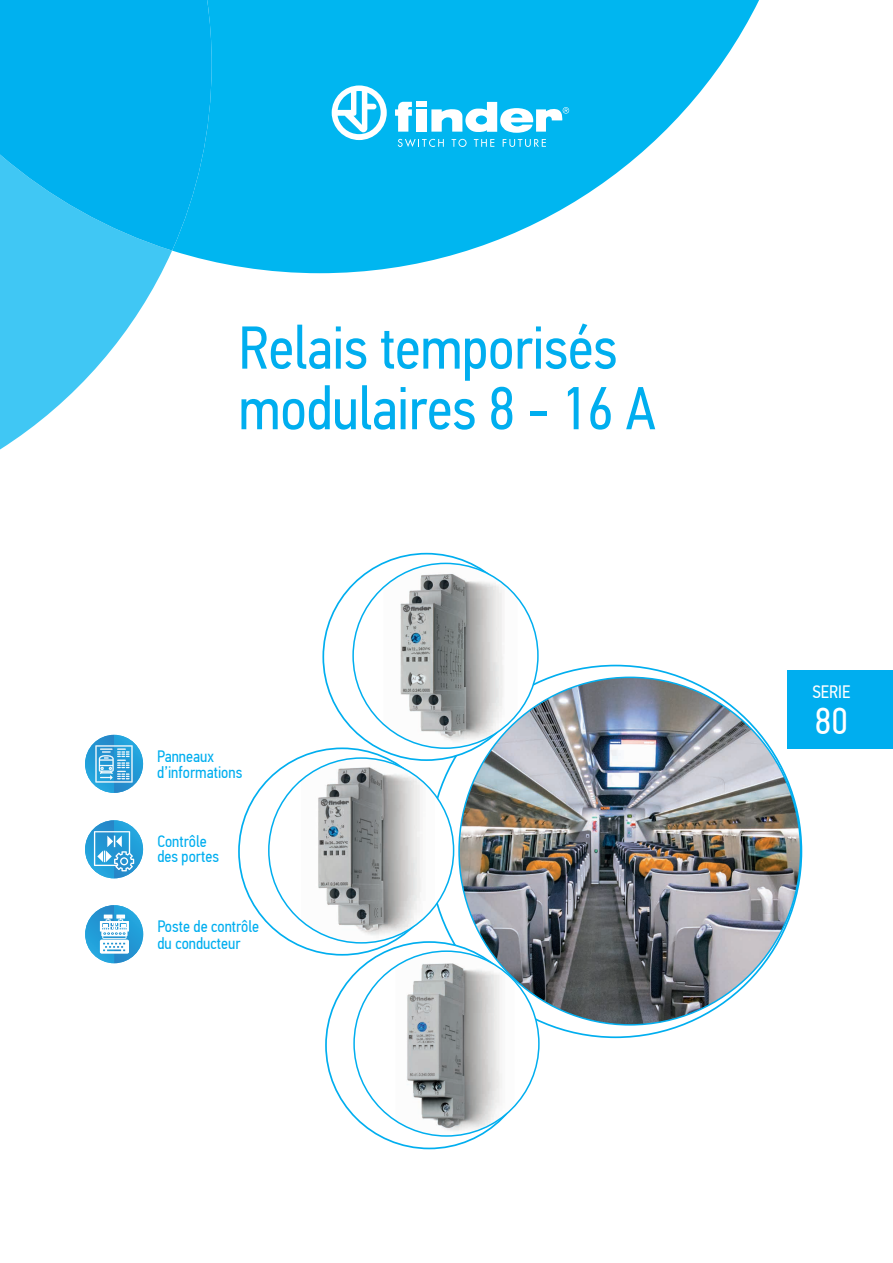
<style>
.page{position:relative;width:893px;height:1263px;background:#fff}
.page>*{position:absolute;margin:0;border:0;box-sizing:border-box;transform-origin:0 0}
.t1{font:60.6px/60.6px "PF Din Text Cond Pro";letter-spacing:-.01em;color:#00aeef}
.t2{font:37.5px "PF Din Text Cond Pro";color:#fff}
.t3{font:18px "PF Din Text Cond Pro";color:#fff}
.t4{font:16.5px/16.5px "PF Din Text Cond Pro";color:#00aeef}
</style>
<div class="page">
<div style="left:787px;top:670px;width:106px;height:78px;background:#00aeef"></div>
<svg style="left:547px;top:665px;width:255px;height:373px"></svg>
<svg style="left:238px;top:553px;width:302px;height:596px"></svg>
<img style="left:458px;top:676px;width:343px;height:349px">
<img style="left:85px;top:820px;width:58px;height:58px">
<svg style="left:94px;top:831px;width:40px;height:40px"></svg>
<img style="left:85px;top:905px;width:58px;height:58px">
<svg style="left:100px;top:914px;width:29px;height:40px"></svg>
<img style="left:85px;top:735px;width:58px;height:58px">
<svg style="left:95px;top:745px;width:38px;height:37px"></svg>
<svg style="left:173px;top:0;width:586px;height:273px;fill:#00b6f0"></svg>
<svg style="left:0;top:251px;width:172px;height:198px;fill:#40c7f4"></svg>
<svg style="left:0;top:0;width:212px;height:251px;fill:#00b1ef"></svg>
<svg style="left:332px;top:85px;width:55px;height:55px"></svg>
<svg style="left:431px;top:102px;width:138px;height:31px"></svg>
<svg style="left:395px;top:102px;width:17px;height:30px"></svg>
<div style="left:416px;top:109px;width:10px;height:23px;background:#fff"></div>
<div style="left:416px;top:102px;width:10px;height:5px;background:#fff"></div>
<svg style="left:398px;top:139px;width:46px;height:8px"></svg>
<svg style="left:452px;top:139px;width:15px;height:8px"></svg>
<svg style="left:474px;top:139px;width:20px;height:8px"></svg>
<svg style="left:503px;top:139px;width:43px;height:8px"></svg>
<h1 class="t1" style="left:238px;top:318px;width:419px">Relais temporisés modulaires 8 - 16 A</h1>
<p class="t4" style="left:157px;top:748px;width:87px">Panneaux d’informations</p>
<p class="t4" style="left:157px;top:833px;width:63px;line-height:15px">Contrôle des portes</p>
<p class="t4" style="left:157px;top:918px;width:103px">Poste de contrôle du conducteur</p>
<p class="t3" style="left:812px;top:681px;width:39px">SЕRIE</p>
<h2 class="t2" style="left:815px;top:699px;width:34px">80</h2>
</div>
